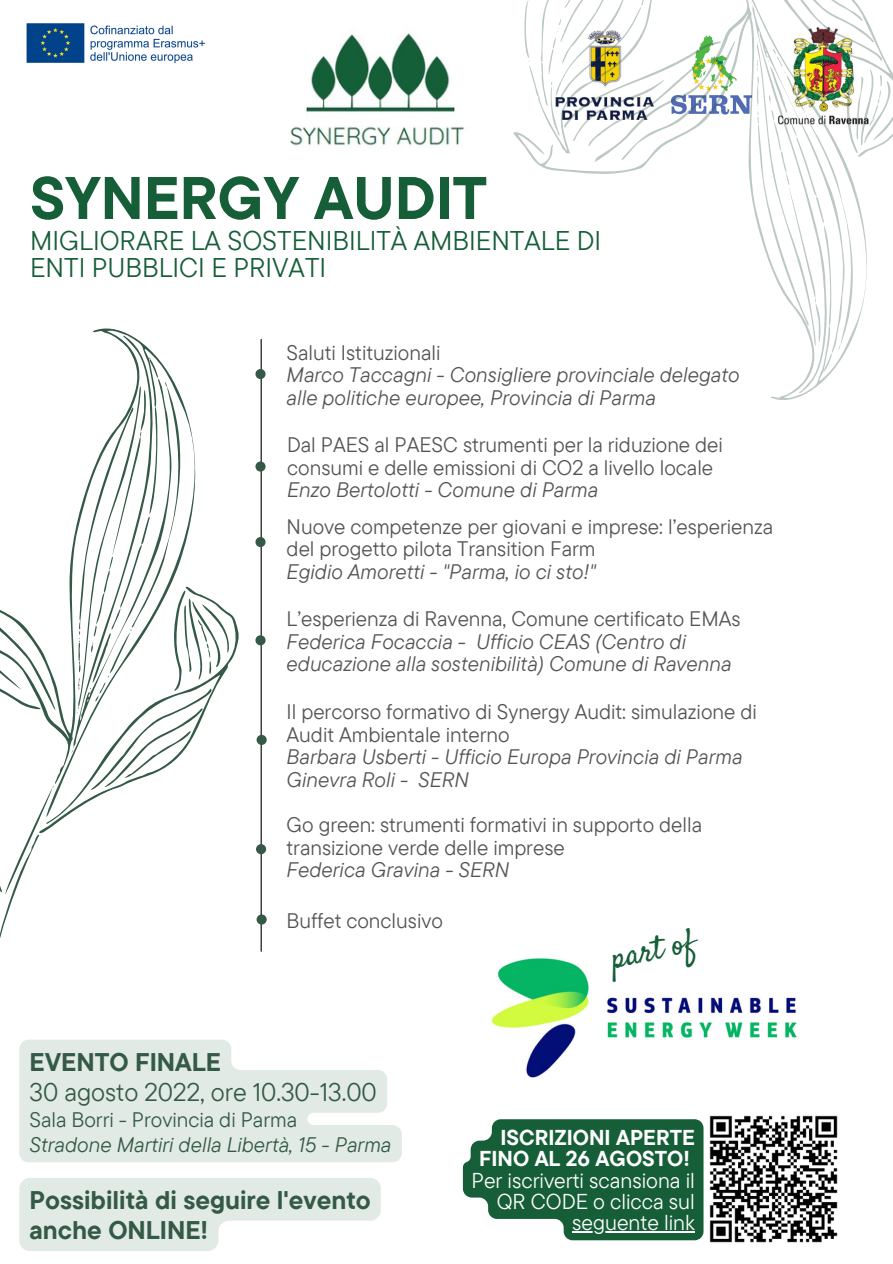
<style>
.page{position:relative;width:893px;height:1264px;background:#fff}
.page>*{position:absolute;margin:0;border:0;box-sizing:border-box;transform-origin:0 0}
.t1{font:700 60px "TT Commons Pro";color:#165e38}
.t2{font:33px "Satisfy";color:#165e38}
.t3{font:27px/27px "TT Commons Pro";color:#165e38}
.t4{font:700 25.5px/30.3px "TT Commons Pro";color:#345946}
.t5{font:25.5px "TT Commons Pro";color:#345946}
.t6{font:21.45px/21.3px "TT Commons Pro";color:#fff;text-align:right}
.t7{font:700 21.45px/21.3px "TT Commons Pro";color:#fff;text-align:right}
.t8{font:21px/22.5px "TT Commons Pro";color:#545454}
.t9{font:italic 21px/22.5px "TT Commons Pro";color:#545454}
.t10{font:italic 21px "TT Commons Pro";color:#345946}
.t11{font:21px "TT Commons Pro";color:#345946}
</style>
<div class="page">
<hr style="left:260px;top:339px;width:2px;height:612px;background:#000">
<div style="left:255px;top:369px;width:10px;height:10px;background:#345946;border-radius:50%"></div>
<div style="left:255px;top:461px;width:10px;height:10px;background:#345946;border-radius:50%"></div>
<div style="left:255px;top:635px;width:10px;height:10px;background:#345946;border-radius:50%"></div>
<svg style="left:256px;top:734px;width:11px;height:11px"></svg>
<svg style="left:19px;top:1039px;width:383px;height:123px;fill:#e1eae5"></svg>
<svg style="left:55px;top:586px;width:184px;height:238px"></svg>
<svg style="left:0;top:610px;width:55px;height:328px"></svg>
<svg style="left:71px;top:333px;width:166px;height:457px"></svg>
<img style="left:290px;top:33px;width:175px;height:113px">
<img style="left:26px;top:23px;width:179px;height:41px">
<img style="left:709px;top:1115px;width:129px;height:128px">
<img style="left:491px;top:958px;width:306px;height:120px">
<svg style="left:463px;top:1119px;width:240px;height:121px;background:#337251"></svg>
<hr style="left:572px;top:1231px;width:122px;height:1px;background:#fff">
<svg style="left:19px;top:1178px;width:362px;height:72px"></svg>
<div style="left:256px;top:844px;width:10px;height:10px;background:#345946;border-radius:50%"></div>
<div style="left:255px;top:537px;width:10px;height:10px;background:#345946;border-radius:50%"></div>
<svg style="left:523px;top:0;width:369px;height:395px"></svg>
<div style="left:256px;top:914px;width:11px;height:10px;background:#345946;border-radius:50%"></div>
<h1 class="t1" style="left:30px;top:159px;width:458px">SYNERGY AUDIT</h1>
<p class="t3" style="left:30px;top:226px;width:572px">MIGLIORARE LA SOSTENIBILITÀ AMBIENTALE DI<br>ENTI PUBBLICI E PRIVATI</p>
<p class="t8" style="left:286px;top:340px;width:155px">Saluti Istituzionali</p>
<p class="t9" style="left:286px;top:363px;width:454px">Marco Taccagni - Consigliere provinciale delegato alle politiche europee, Provincia di Parma</p>
<p class="t8" style="left:287px;top:433px;width:437px">Dal PAES al PAESC strumenti per la riduzione dei consumi e delle emissioni di CO2 a livello locale</p>
<p class="t9" style="left:287px;top:478px;width:313px">Enzo Bertolotti - Comune di Parma</p>
<p class="t8" style="left:286px;top:515px;width:488px">Nuove competenze per giovani e imprese: l’esperienza del progetto pilota Transition Farm</p>
<p class="t9" style="left:286px;top:560px;width:311px">Egidio Amoretti - "Parma, io ci sto!"</p>
<p class="t8" style="left:286px;top:607px;width:455px">L’esperienza di Ravenna, Comune certificato EMAs</p>
<p class="t9" style="left:286px;top:630px;width:446px">Federica Focaccia - Ufficio CEAS (Centro di educazione alla sostenibilità) Comune di Ravenna</p>
<p class="t8" style="left:286px;top:700px;width:471px">Il percorso formativo di Synergy Audit: simulazione di<br>Audit Ambientale interno</p>
<p class="t9" style="left:286px;top:745px;width:457px">Barbara Usberti - Ufficio Europa Provincia di Parma<br>Ginevra Roli - SERN</p>
<p class="t8" style="left:286px;top:813px;width:417px">Go green: strumenti formativi in supporto della transizione verde delle imprese</p>
<p class="t9" style="left:286px;top:857px;width:224px">Federica Gravina - SERN</p>
<p class="t8" style="left:286px;top:908px;width:158px">Buffet conclusivo</p>
<h2 class="t2" style="left:607px;top:937px;width:87px;rotate:-12deg">part of</h2>
<p class="t4" style="left:29px;top:1045px;width:193px">EVENTO FINALE</p>
<p class="t5" style="left:29px;top:1075px;width:349px">30 agosto 2022, ore 10.30-13.00</p>
<p class="t11" style="left:29px;top:1105px;width:269px">Sala Borri - Provincia di Parma</p>
<p class="t10" style="left:29px;top:1130px;width:363px">Stradone Martiri della Libertà, 15 - Parma</p>
<p class="t7" style="left:479px;top:1126px;width:217px">ISCRIZIONI APERTE<br>FINO AL 26 AGOSTO!</p>
<p class="t6" style="left:471px;top:1168px;width:225px">Per iscriverti scansiona il<br>QR CODE o clicca sul seguente link</p>
<p class="t4" style="left:29px;top:1184px;width:342px">Possibilità di seguire l'evento anche ONLINE!</p>
</div>
